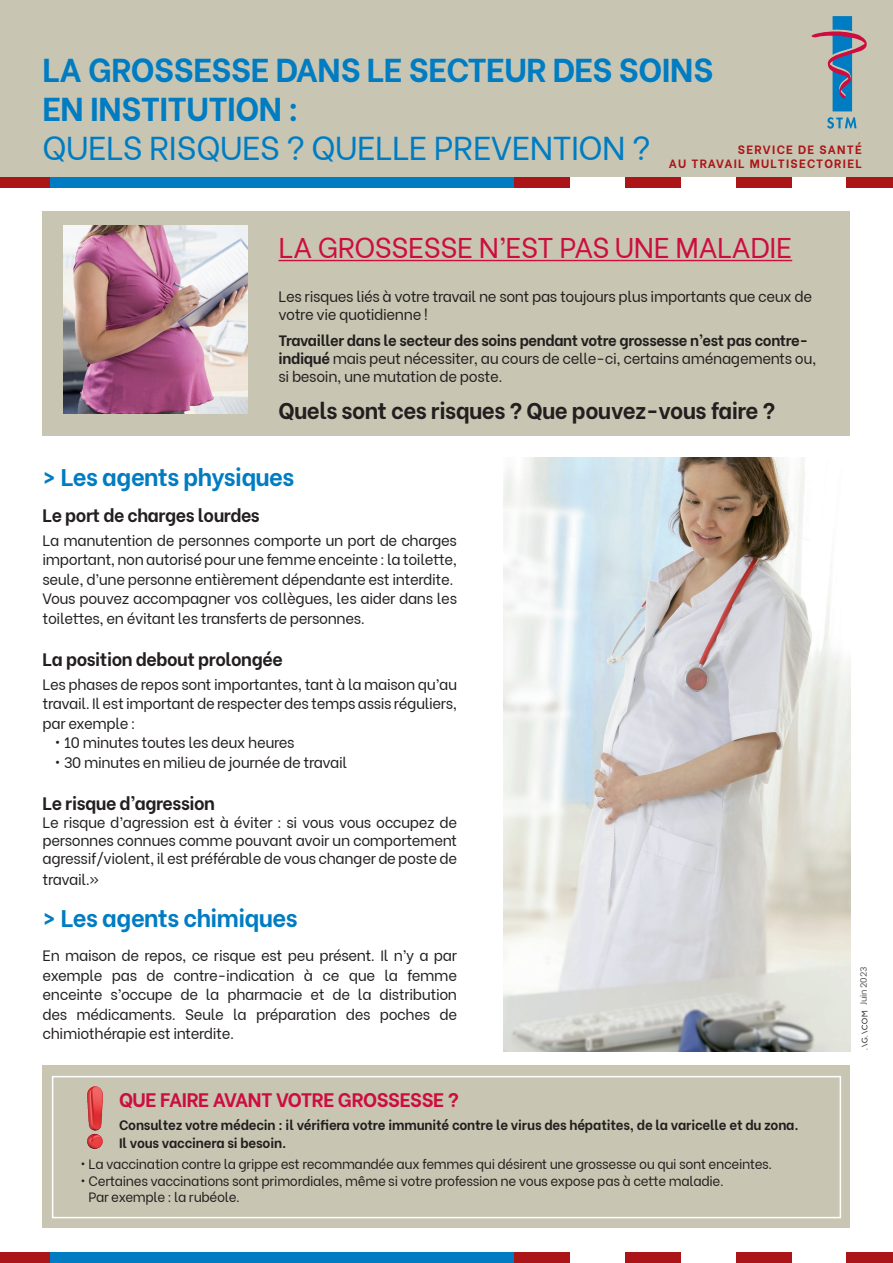
<style>
.page{position:relative;width:893px;height:1263px;background:#fff}
.page>*{position:absolute;margin:0;border:0;box-sizing:border-box;transform-origin:0 0}
.t1{font:700 33px/39px "Be Vietnam";letter-spacing:-.02em;color:#007cc2}
.t2{font:33px "Be Vietnam";letter-spacing:-.02em;color:#007cc2}
.t3{font:28.5px "Be Vietnam";letter-spacing:-.02em;color:#cd0d40}
.t4{font:700 24px "Be Vietnam";letter-spacing:-.025em;color:#007cc2}
.t5{font:700 22.5px "Be Vietnam";letter-spacing:-.025em;color:#231f20}
.t6{font:700 19.5px "Be Vietnam";letter-spacing:-.025em;color:#cd0d40}
.t7{font:700 18px "Be Vietnam";letter-spacing:-.025em;color:#231f20}
.t8{font:15px/19.5px "Be Vietnam";letter-spacing:-.025em;color:#231f20;text-align:justify}
.t9{font:700 15px/18px "Be Vietnam";letter-spacing:-.025em;color:#231f20}
.t10{font:13.5px/16.5px "Be Vietnam";letter-spacing:-.025em;color:#231f20}
.t11{font:700 13.5px "Be Vietnam";letter-spacing:-.015em;color:#231f20}
.t12{font:700 12px "Be Vietnam";letter-spacing:.1em;color:#ab1518}
.t13{font:9px "Be Vietnam";letter-spacing:-.025em;color:#57585a}
.s1{font-weight:400}
</style>
<div class="page">
<img style="left:504px;top:457px;width:346px;height:594px">
<div style="left:0;top:0;width:893px;height:177px;background:#c8c6b2"></div>
<div style="left:49px;top:177px;width:465px;height:10px;background:#007cc2"></div>
<div style="left:515px;top:177px;width:55px;height:10px;background:#ab1518"></div>
<div style="left:625px;top:177px;width:56px;height:10px;background:#ab1518"></div>
<div style="left:736px;top:177px;width:56px;height:10px;background:#ab1518"></div>
<div style="left:847px;top:177px;width:46px;height:10px;background:#ab1518"></div>
<div style="left:0;top:177px;width:49px;height:10px;background:#ab1518"></div>
<div style="left:43px;top:212px;width:807px;height:224px;background:#c8c6b2"></div>
<div style="left:43px;top:1065px;width:807px;height:163px;background:#c8c6b2"></div>
<hr style="left:279px;top:260px;width:513px;height:1px;background:#cd0d40">
<img style="left:64px;top:225px;width:184px;height:189px">
<svg style="left:827px;top:117px;width:29px;height:12px"></svg>
<svg style="left:811px;top:16px;width:56px;height:95px"></svg>
<div style="left:49px;top:1252px;width:465px;height:11px;background:#007cc2"></div>
<div style="left:515px;top:1252px;width:55px;height:11px;background:#ab1518"></div>
<div style="left:625px;top:1252px;width:56px;height:11px;background:#ab1518"></div>
<div style="left:736px;top:1252px;width:56px;height:11px;background:#ab1518"></div>
<div style="left:847px;top:1252px;width:46px;height:11px;background:#ab1518"></div>
<div style="left:0;top:1252px;width:49px;height:11px;background:#ab1518"></div>
<div style="left:52px;top:1076px;width:789px;height:142px;border:2px solid #fff"></div>
<img style="left:87px;top:1086px;width:16px;height:63px">
<svg style="left:861px;top:1011px;width:7px;height:39px"></svg>
<p class="t1" style="left:43px;top:47px;width:672px">LA GROSSESSE DANS LE SECTEUR DES SOINS<br>EN INSTITUTION :</p>
<p class="t2" style="left:43px;top:121px;width:610px">QUELS RISQUES ? QUELLE PREVENTION ?</p>
<p class="t12" style="left:738px;top:139px;width:125px">SERVICE DE SANTÉ</p>
<p class="t12" style="left:669px;top:154px;width:194px">AU TRAVAIL MULTISECTORIEL</p>
<p class="t3" style="left:279px;top:224px;width:515px">LA GROSSESSE N’EST PAS UNE MALADIE</p>
<p class="t8" style="left:279px;top:285px;width:535px">Les risques liés à votre travail ne sont pas toujours plus importants que ceux de</p>
<p class="t8" style="left:279px;top:303px;width:151px">votre vie quotidienne !</p>
<p class="t9" style="left:279px;top:330px;width:539px">Travailler dans le secteur des soins pendant votre grossesse n’est pas contre&shy;indiqué <span class="s1">mais peut nécessiter, au cours de celle-ci, certains aménagements ou,</span></p>
<p class="t8" style="left:279px;top:365px;width:225px">si besoin, une mutation de poste.</p>
<p class="t5" style="left:279px;top:392px;width:499px">Quels sont ces risques ? Que pouvez-vous faire ?</p>
<p class="t4" style="left:43px;top:457px;width:253px">&gt; Les agents physiques</p>
<p class="t7" style="left:43px;top:500px;width:219px">Le port de charges lourdes</p>
<p class="t8" style="left:43px;top:529px;width:416px">La manutention de personnes comporte un port de charges important, non autorisé pour une femme enceinte : la toilette, seule, d’une personne entièrement dépendante est interdite.</p>
<p class="t8" style="left:43px;top:588px;width:416px">Vous pouvez accompagner vos collègues, les aider dans les toilettes, en évitant les transferts de personnes.</p>
<p class="t7" style="left:43px;top:644px;width:242px">La position debout prolongée</p>
<p class="t8" style="left:43px;top:673px;width:416px">Les phases de repos sont importantes, tant à la maison qu’au travail. Il est important de respecter des temps assis réguliers, par exemple :</p>
<p class="t8" style="left:55px;top:732px;width:241px">• 10 minutes toutes les deux heures</p>
<p class="t8" style="left:55px;top:751px;width:293px">• 30 minutes en milieu de journée de travail</p>
<p class="t7" style="left:43px;top:788px;width:174px">Le risque d’agression</p>
<p class="t8" style="left:43px;top:812px;width:416px;line-height:18px">Le risque d’agression est à éviter : si vous vous occupez de personnes connues comme pouvant avoir un comportement agressif/violent, il est préférable de vous changer de poste de</p>
<p class="t8" style="left:43px;top:868px;width:58px">travail.»</p>
<p class="t4" style="left:43px;top:898px;width:257px">&gt; Les agents chimiques</p>
<p class="t8" style="left:43px;top:945px;width:416px">En maison de repos, ce risque est peu présent. Il n’y a par exemple pas de contre-indication à ce que la femme enceinte s’occupe de la pharmacie et de la distribution des médicaments. Seule la préparation des poches de chimiothérapie est interdite.</p>
<p class="t6" style="left:119px;top:1084px;width:341px">QUE FAIRE AVANT VOTRE GROSSESSE ?</p>
<p class="t11" style="left:119px;top:1114px;width:681px">Consultez votre médecin : il vérifiera votre immunité contre le virus des hépatites, de la varicelle et du zona.</p>
<p class="t11" style="left:119px;top:1132px;width:169px">Il vous vaccinera si besoin.</p>
<p class="t10" style="left:81px;top:1155px;width:693px">• La vaccination contre la grippe est recommandée aux femmes qui désirent une grossesse ou qui sont enceintes.</p>
<p class="t10" style="left:89px;top:1171px;width:637px;text-indent:-8px">• Certaines vaccinations sont primordiales, même si votre profession ne vous expose pas à cette maladie.<br>Par exemple : la rubéole.</p>
<p class="t13" style="left:856px;top:1005px;width:39px;rotate:-90deg">Juin 2023</p>
</div>
